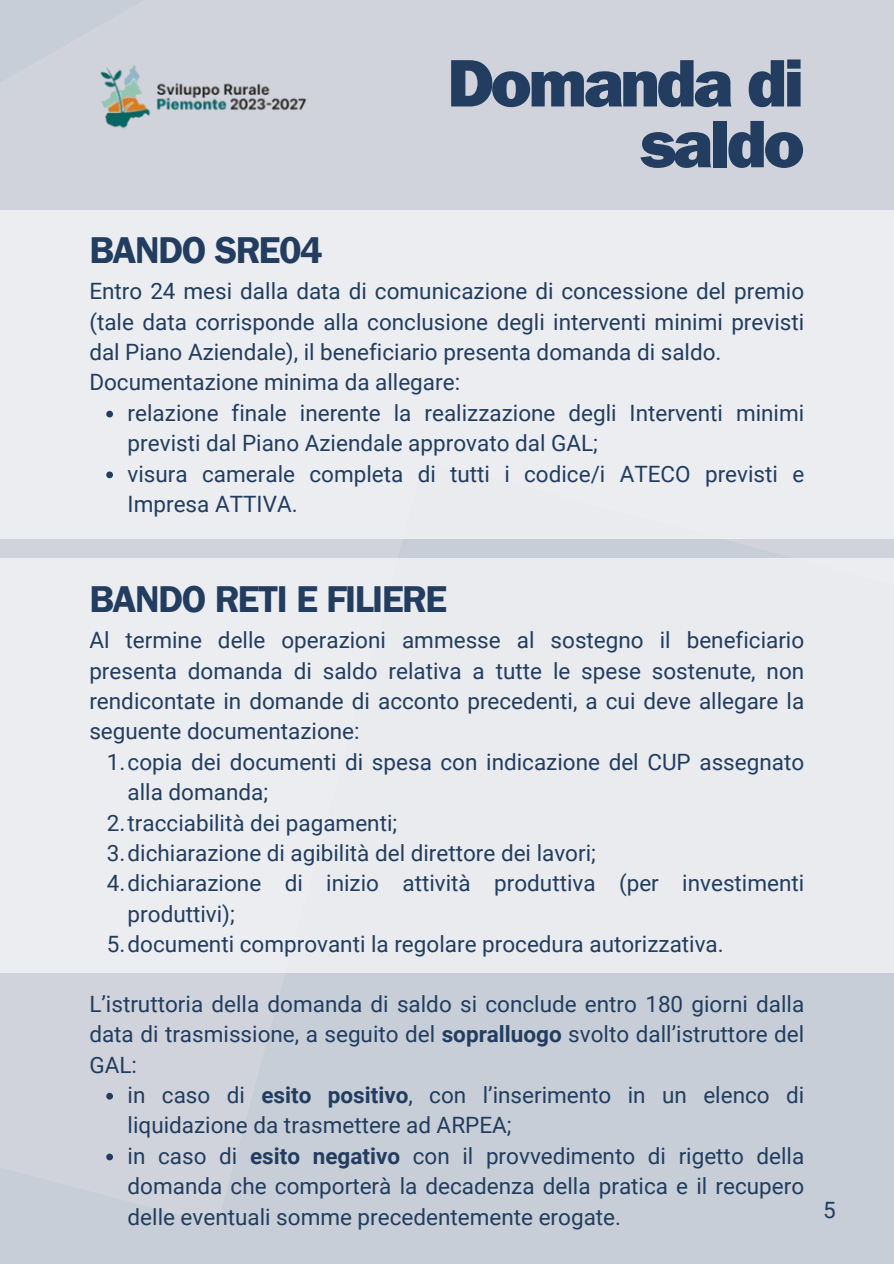
<style>
.page{position:relative;width:894px;height:1264px;background:#fff}
.page>*{position:absolute;margin:0;border:0;box-sizing:border-box;transform-origin:0 0}
.t1{font:800 67.5px/60.8px "Franklin Gothic LT Pro";letter-spacing:-.04em;color:#223d5f;text-align:right}
.t2{font:37.5px "Franklin Gothic LT Pro Dm";letter-spacing:-.04em;color:#223d5f}
.t3{font:22.5px/30.3px "Roboto";color:#223d5f}
.s1{font-weight:700}
</style>
<div class="page">
<div style="left:0;top:210px;width:892px;height:329px;background:#ecedf1"></div>
<svg style="left:106px;top:411px;width:7px;height:6px"></svg>
<svg style="left:106px;top:471px;width:7px;height:7px"></svg>
<div style="left:0;top:558px;width:893px;height:414px;background:#e9ebef"></div>
<svg style="left:106px;top:1092px;width:7px;height:7px"></svg>
<svg style="left:106px;top:1153px;width:7px;height:7px"></svg>
<img style="left:89px;top:38px;width:228px;height:112px">
<p class="t1" style="left:447px;top:64px;width:358px">Domanda di saldo</p>
<p class="t2" style="left:89px;top:237px;width:235px">BANDO SRE04</p>
<h1 class="t3" style="left:89px;top:276px;width:716px;text-align:justify">Entro 24 mesi dalla data di comunicazione di concessione del premio (tale data corrisponde alla conclusione degli interventi minimi previsti dal Piano Aziendale), il beneficiario presenta domanda di saldo.</h1>
<h2 class="t3" style="left:89px;top:367px;width:372px">Documentazione minima da allegare:</h2>
<p class="t3" style="left:128px;top:398px;width:678px">relazione finale inerente la realizzazione degli Interventi minimi previsti dal Piano Aziendale approvato dal GAL;</p>
<p class="t3" style="left:128px;top:459px;width:678px">visura camerale completa di tutti i codice/i ATECO previsti e<br>Impresa ATTIVA.</p>
<p class="t2" style="left:89px;top:586px;width:359px">BANDO RETI E FILIERE</p>
<p class="t3" style="left:89px;top:625px;width:716px;text-align:justify">Al termine delle operazioni ammesse al sostegno il beneficiario presenta domanda di saldo relativa a tutte le spese sostenute, non rendicontate in domande di acconto precedenti, a cui deve allegare la seguente documentazione:</p>
<h2 class="t3" style="left:128px;top:747px;width:678px;text-indent:-21px">1.copia dei documenti di spesa con indicazione del CUP assegnato alla domanda;</h2>
<p class="t3" style="left:107px;top:807px;width:292px">2.tracciabilità dei pagamenti;</p>
<p class="t3" style="left:107px;top:838px;width:490px">3.dichiarazione di agibilità del direttore dei lavori;</p>
<p class="t3" style="left:128px;top:868px;width:678px;text-indent:-21px">4.dichiarazione di inizio attività produttiva (per investimenti produttivi);</p>
<p class="t3" style="left:107px;top:929px;width:618px">5.documenti comprovanti la regolare procedura autorizzativa.</p>
<p class="t3" style="left:89px;top:988px;width:716px;text-align:justify">L’istruttoria della domanda di saldo si conclude entro 180 giorni dalla data di trasmissione, a seguito del <span class="s1">sopralluogo</span> svolto dall’istruttore del GAL:</p>
<p class="t3" style="left:128px;top:1080px;width:678px">in caso di <span class="s1">esito positivo</span>, con l’inserimento in un elenco di liquidazione da trasmettere ad ARPEA;</p>
<p class="t3" style="left:128px;top:1140px;width:678px;text-align:justify">in caso di <span class="s1">esito negativo</span> con il provvedimento di rigetto della domanda che comporterà la decadenza della pratica e il recupero delle eventuali somme precedentemente erogate.</p>
<p class="t3" style="left:822px;top:1194px;width:14px">5</p>
</div>
